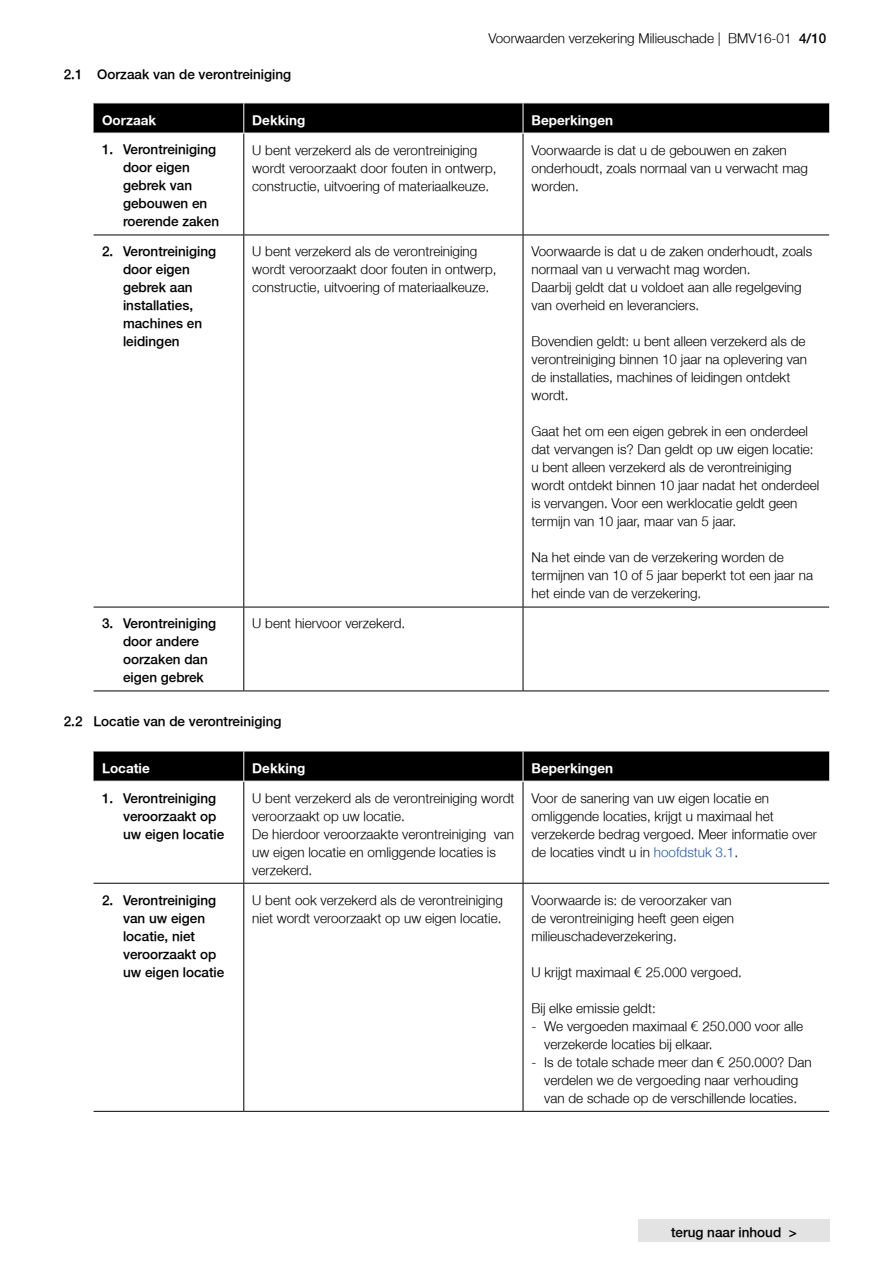
<style>
.page{position:relative;width:893px;height:1263px;background:#fff}
.page>*{position:absolute;margin:0;border:0;box-sizing:border-box;transform-origin:0 0}
.t1{font:300 13.5px/18px "Fortis Helvetica";color:#000}
.t2{font:300 13.5px/18px "Fortis Helvetica";color:#000}
.t3{font:700 13.5px "Fortis Helvetica";color:#fff}
.s1{font-style:inherit}
.s2{color:#275b9b}
</style>
<div class="page">
<div style="left:638px;top:1219px;width:192px;height:23px;background:#e3e3e3"></div>
<div style="left:94px;top:104px;width:735px;height:29px;background:#000"></div>
<hr style="left:243px;top:133px;width:1px;height:102px;background:#000">
<hr style="left:523px;top:133px;width:1px;height:102px;background:#000">
<hr style="left:94px;top:235px;width:150px;height:1px;background:#000">
<hr style="left:243px;top:235px;width:1px;height:372px;background:#000">
<hr style="left:243px;top:607px;width:1px;height:83px;background:#000">
<hr style="left:244px;top:235px;width:279px;height:1px;background:#000">
<hr style="left:523px;top:235px;width:1px;height:372px;background:#000">
<hr style="left:523px;top:607px;width:1px;height:83px;background:#000">
<hr style="left:523px;top:235px;width:306px;height:1px;background:#000">
<hr style="left:94px;top:607px;width:150px;height:1px;background:#000">
<hr style="left:94px;top:690px;width:150px;height:1px;background:#000">
<hr style="left:244px;top:607px;width:279px;height:1px;background:#000">
<hr style="left:244px;top:690px;width:279px;height:1px;background:#000">
<hr style="left:523px;top:607px;width:306px;height:1px;background:#000">
<hr style="left:523px;top:690px;width:306px;height:1px;background:#000">
<hr style="left:243px;top:103px;width:1px;height:30px;background:#fff">
<hr style="left:523px;top:103px;width:1px;height:30px;background:#fff">
<hr style="left:94px;top:133px;width:150px;height:1px;background:#fff">
<hr style="left:523px;top:133px;width:306px;height:1px;background:#fff">
<div style="left:94px;top:752px;width:735px;height:29px;background:#000"></div>
<hr style="left:243px;top:781px;width:1px;height:102px;background:#000">
<hr style="left:523px;top:781px;width:1px;height:102px;background:#000">
<hr style="left:94px;top:883px;width:150px;height:1px;background:#000">
<hr style="left:243px;top:884px;width:1px;height:227px;background:#000">
<hr style="left:244px;top:883px;width:279px;height:1px;background:#000">
<hr style="left:523px;top:884px;width:1px;height:227px;background:#000">
<hr style="left:523px;top:883px;width:306px;height:1px;background:#000">
<hr style="left:94px;top:1111px;width:150px;height:1px;background:#000">
<hr style="left:244px;top:1111px;width:279px;height:1px;background:#000">
<hr style="left:523px;top:1111px;width:306px;height:1px;background:#000">
<hr style="left:243px;top:751px;width:1px;height:30px;background:#fff">
<hr style="left:523px;top:751px;width:1px;height:30px;background:#fff">
<hr style="left:94px;top:781px;width:150px;height:1px;background:#fff">
<hr style="left:523px;top:781px;width:306px;height:1px;background:#fff">
<p class="t1" style="left:488px;top:29px;width:339px">Voorwaarden verzekering Milieuschade | BMV16-01 <span class="s1">4/10</span></p>
<p class="t2" style="left:64px;top:65px;width:229px">2.1 Oorzaak van de verontreiniging</p>
<p class="t3" style="left:102px;top:111px;width:56px">Oorzaak</p>
<p class="t3" style="left:252px;top:111px;width:54px">Dekking</p>
<p class="t3" style="left:531px;top:111px;width:83px">Beperkingen</p>
<p class="t2" style="left:123px;top:141px;width:98px;text-indent:-21px">1. Verontreiniging door eigen gebrek van gebouwen en roerende zaken</p>
<p class="t1" style="left:252px;top:141px;width:246px">U bent verzekerd als de verontreiniging wordt veroorzaakt door fouten in ontwerp, constructie, uitvoering of materiaalkeuze.</p>
<p class="t1" style="left:531px;top:141px;width:278px">Voorwaarde is dat u de gebouwen en zaken onderhoudt, zoals normaal van u verwacht mag worden.</p>
<p class="t2" style="left:123px;top:243px;width:95px;text-indent:-21px">2. Verontreiniging door eigen gebrek aan installaties, machines en leidingen</p>
<p class="t1" style="left:252px;top:243px;width:246px">U bent verzekerd als de verontreiniging wordt veroorzaakt door fouten in ontwerp, constructie, uitvoering of materiaalkeuze.</p>
<p class="t1" style="left:531px;top:243px;width:282px">Voorwaarde is dat u de zaken onderhoudt, zoals normaal van u verwacht mag worden.<br>Daarbij geldt dat u voldoet aan alle regelgeving van overheid en leveranciers.</p>
<p class="t1" style="left:531px;top:333px;width:277px">Bovendien geldt: u bent alleen verzekerd als de verontreiniging binnen 10 jaar na oplevering van de installaties, machines of leidingen ontdekt wordt.</p>
<p class="t1" style="left:531px;top:423px;width:289px">Gaat het om een eigen gebrek in een onderdeel dat vervangen is? Dan geldt op uw eigen locatie: u bent alleen verzekerd als de verontreiniging wordt ontdekt binnen 10 jaar nadat het onderdeel is vervangen. Voor een werklocatie geldt geen termijn van 10 jaar, maar van 5 jaar.</p>
<p class="t1" style="left:531px;top:549px;width:283px">Na het einde van de verzekering worden de termijnen van 10 of 5 jaar beperkt tot een jaar na het einde van de verzekering.</p>
<p class="t2" style="left:123px;top:615px;width:95px;text-indent:-21px">3. Verontreiniging door andere oorzaken dan eigen gebrek</p>
<p class="t1" style="left:252px;top:615px;width:155px">U bent hiervoor verzekerd.</p>
<p class="t2" style="left:64px;top:713px;width:219px">2.2 Locatie van de verontreiniging</p>
<p class="t3" style="left:102px;top:759px;width:49px">Locatie</p>
<p class="t3" style="left:252px;top:759px;width:54px">Dekking</p>
<p class="t3" style="left:531px;top:759px;width:83px">Beperkingen</p>
<p class="t2" style="left:123px;top:789px;width:103px;text-indent:-21px">1. Verontreiniging veroorzaakt op uw eigen locatie</p>
<p class="t1" style="left:252px;top:789px;width:264px">U bent verzekerd als de verontreiniging wordt veroorzaakt op uw locatie.<br>De hierdoor veroorzaakte verontreiniging van uw eigen locatie en omliggende locaties is verzekerd.</p>
<p class="t1" style="left:531px;top:789px;width:287px">Voor de sanering van uw eigen locatie en omliggende locaties, krijgt u maximaal het verzekerde bedrag vergoed. Meer informatie over de locaties vindt u in <span class="s2">hoofdstuk 3.1</span>.</p>
<p class="t2" style="left:123px;top:891px;width:103px;text-indent:-21px">2. Verontreiniging van uw eigen locatie, niet veroorzaakt op uw eigen locatie</p>
<p class="t1" style="left:252px;top:891px;width:252px">U bent ook verzekerd als de verontreiniging niet wordt veroorzaakt op uw eigen locatie.</p>
<p class="t1" style="left:531px;top:891px;width:204px">Voorwaarde is: de veroorzaker van de verontreiniging heeft geen eigen milieuschadeverzekering.</p>
<p class="t1" style="left:531px;top:963px;width:212px">U krijgt maximaal € 25.000 vergoed.</p>
<p class="t1" style="left:531px;top:999px;width:126px">Bij elke emissie geldt:</p>
<p class="t1" style="left:544px;top:1017px;width:260px;text-indent:-13px">- We vergoeden maximaal € 250.000 voor alle verzekerde locaties bij elkaar.</p>
<p class="t1" style="left:531px;top:1053px;width:282px;text-align:center">- Is de totale schade meer dan € 250.000? Dan verdelen we de vergoeding naar verhouding<br>van de schade op de verschillende locaties.</p>
<p class="t2" style="left:671px;top:1224px;width:127px">terug naar inhoud &gt;</p>
</div>
